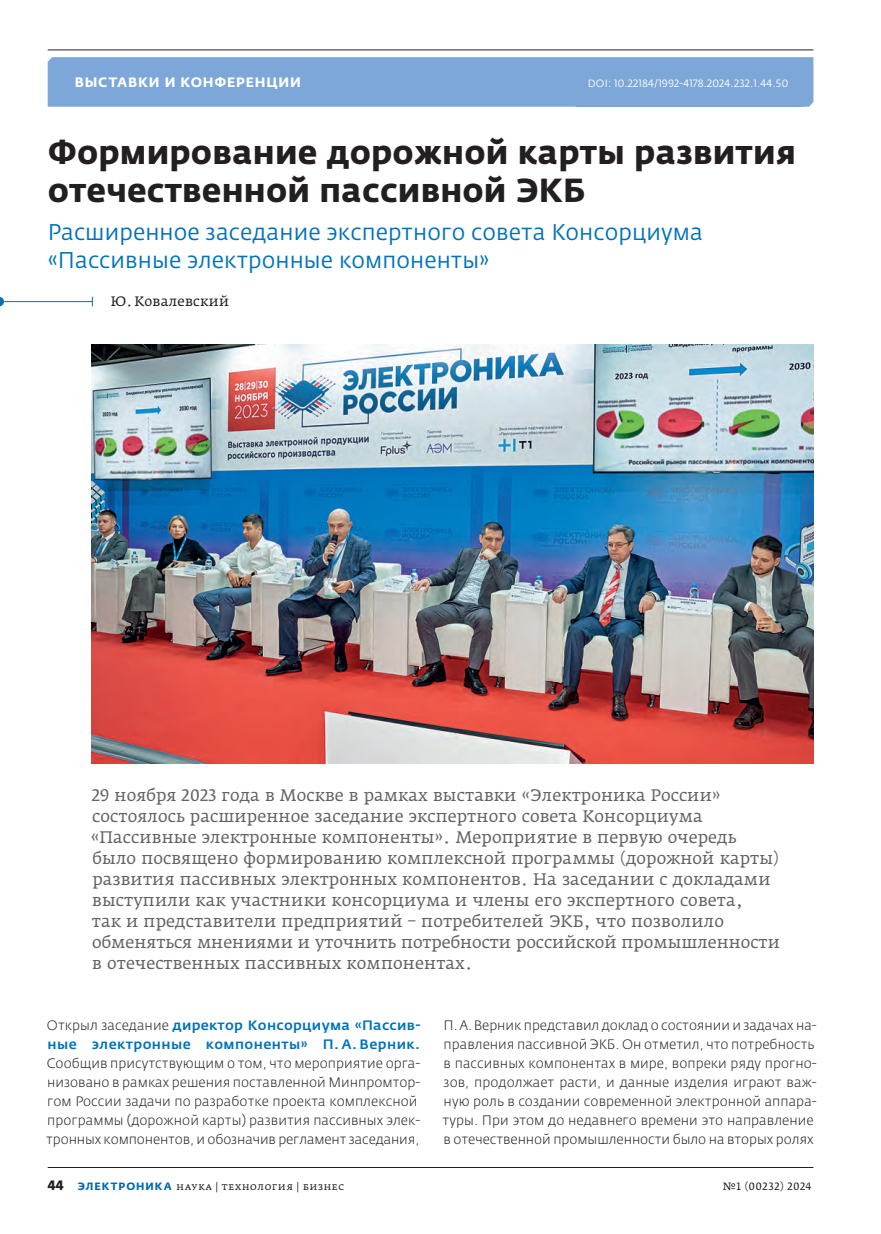
<style>
.page{position:relative;width:881px;height:1234px;background:#fff}
.page>*{position:absolute;margin:0;border:0;box-sizing:border-box;transform-origin:0 0}
.t1{font:700 33px/38.1px "Fedra Sans Pro";letter-spacing:.005em;color:#231f20}
.t2{font:22.5px/28.5px "Fedra Sans Pro";letter-spacing:.005em;color:#0072bc}
.t3{font:16.5px/21px "Fedra Serif A Pro";letter-spacing:.005em;color:#636366}
.t4{font:300 13.5px/19px "Fedra Sans Pro";letter-spacing:.005em;color:#231f20}
.t5{font:500 13.5px/19px "Fedra Sans Pro";letter-spacing:.03em;color:#0072bc;scale:1.04 1}
.t6{font:700 13.5px "Fedra Sans Alt Pro";letter-spacing:.06em;color:#fff}
.t7{font:13.5px "Fedra Serif A Pro";color:#231f20}
.t8{font:10.5px "Fedra Serif A Pro";letter-spacing:.04em;color:#231f20}
.t9{font:10.5px "Fedra Sans Pro";letter-spacing:.015em;color:#fff}
.t10{font:300 10.5px "Fedra Sans Pro";letter-spacing:.015em;color:#fff}
.s1{font-weight:300;color:#231f20}
.s2{font-family:"Fedra Sans Pro";font-weight:700;font-size:13.5px}
.s3{font-family:"Fedra Sans Alt Pro";font-weight:700;color:#0067aa}
</style>
<div class="page">
<div style="left:48px;top:57px;width:765px;height:50px;background:#7ca7d8"></div>
<hr style="left:48px;top:50px;width:765px;height:1px;background:#231f20">
<hr style="left:48px;top:1166px;width:765px;height:1px;background:#231f20">
<hr style="left:0;top:301px;width:93px;height:1px;background:#0072bc">
<svg style="left:0;top:297px;width:4px;height:9px"></svg>
<div style="left:576px;top:60px;width:226px;height:46px;background:#7ca7d8"></div>
<img style="left:91px;top:344px;width:722px;height:419px">
<p class="t6" style="left:75px;top:77px;width:227px">ВЫСТАВКИ И КОНФЕРЕНЦИИ</p>
<p class="t10" style="left:687px;top:79px;width:100px">www.electronics ru</p>
<p class="t9" style="left:587px;top:79px;width:202px">DOI: 10.22184/1992-4178.2024.232.1.44.50</p>
<h1 class="t1" style="left:48px;top:136px;width:749px">Формирование дорожной карты развития отечественной пассивной ЭКБ</h1>
<h2 class="t2" style="left:48px;top:220px;width:656px">Расширенное заседание экспертного совета Консорциума «Пассивные электронные компоненты»</h2>
<p class="t7" style="left:111px;top:294px;width:120px">Ю. Ковалевский</p>
<p class="t3" style="left:91px;top:785px;width:690px">29 ноября 2023 года в Москве в рамках выставки «Электроника России» состоялось расширенное заседание экспертного совета Консорциума «Пассивные электронные компоненты». Мероприятие в первую очередь было посвящено формированию комплексной программы (дорожной карты) развития пассивных электронных компонентов. На заседании с докладами выступили как участники консорциума и члены его экспертного совета,<br>так и представители предприятий – потребителей ЭКБ, что позволило обменяться мнениями и уточнить потребности российской промышленности в отечественных пассивных компонентах.</p>
<p class="t5" style="left:47px;top:1016px;width:360px"><span class="s1">Открыл заседание</span> директор Консорциума «Пассив&shy;ные электронные компоненты» П. А. Верник.</p>
<p class="t4" style="left:46px;top:1054px;width:375px">Сообщив присутствующим о том, что мероприятие орга&shy;низовано в рамках решения поставленной Минпромтор&shy;гом России задачи по разработке проекта комплексной программы (дорожной карты) развития пассивных элек&shy;тронных компонентов, и обозначив регламент заседания,</p>
<p class="t4" style="left:442px;top:1016px;width:375px">П. А. Верник представил доклад о состоянии и задачах на&shy;правления пассивной ЭКБ. Он отметил, что потребность в пассивных компонентах в мире, вопреки ряду прогно&shy;зов, продолжает расти, и данные изделия играют важ&shy;ную роль в создании современной электронной аппара&shy;туры. При этом до недавнего времени это направление в отечественной промышленности было на вторых ролях</p>
<p class="t8" style="left:48px;top:1179px;width:298px"><span class="s2">44</span> <span class="s3">ЭЛЕКТРОНИКА</span> наука | технология | бизнес</p>
<p class="t8" style="left:722px;top:1179px;width:90px">№1 (00232) 2024</p>
</div>
